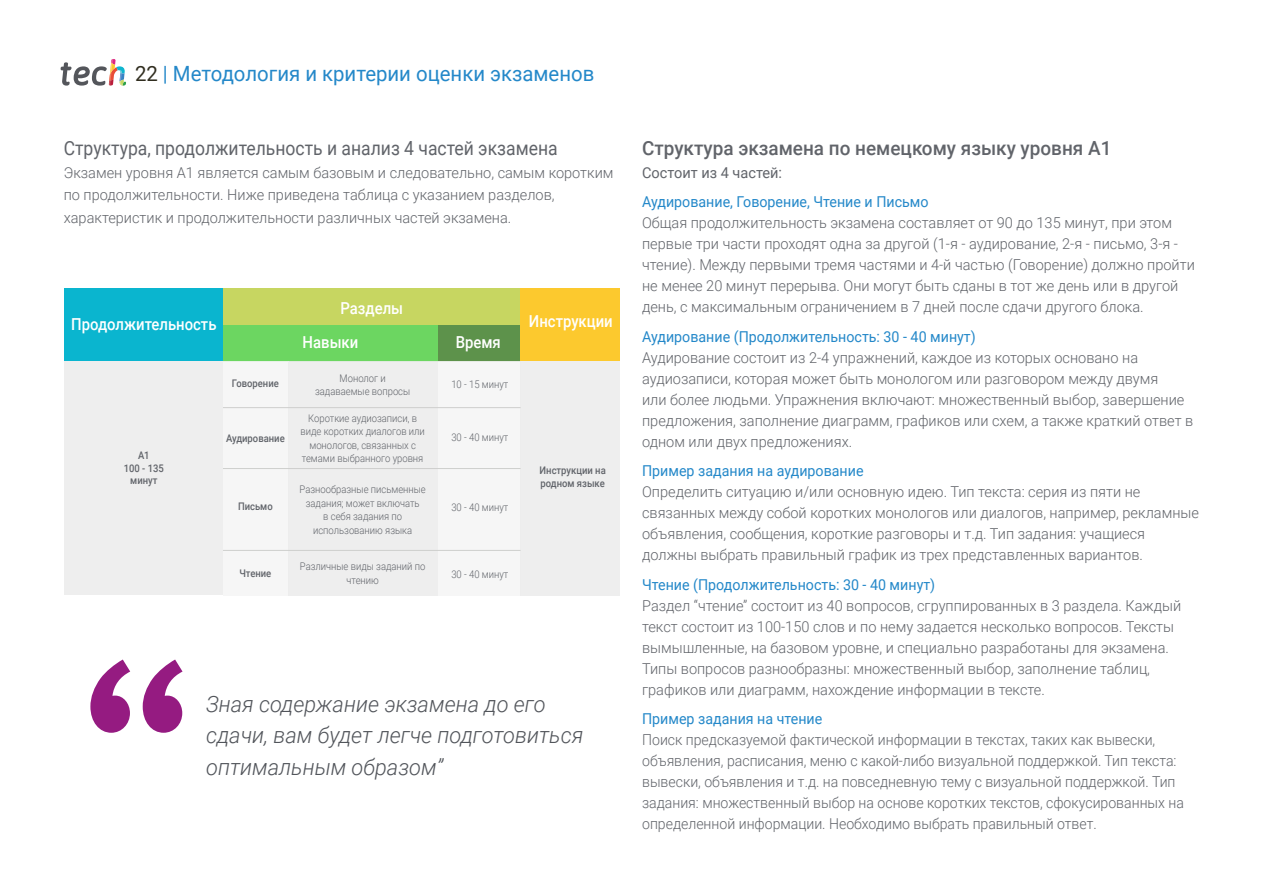
<style>
.page{position:relative;width:1263px;height:893px;background:#fff}
.page>*{position:absolute;margin:0;border:0;box-sizing:border-box;transform-origin:0 0}
.t1{font:italic 300 22.5px/31.5px "Roboto";color:#52555b}
.t2{font:21px "Roboto";color:#2488c9}
.t3{font:19.5px "Roboto";color:#61646a;scale:.9 1}
.t4{font:500 19.5px "Roboto";color:#61646a}
.t5{font:500 16.5px/34.2px "Roboto";color:#fff;scale:.9 1}
.t6{font:300 15px/21px "Roboto";color:#61646a}
.t7{font:300 15px/21px "Roboto";color:#61646a;scale:.94 1}
.t8{font:15px "Roboto";color:#2488c9;scale:.95 1}
.t9{font:15px "Roboto";color:#61646a}
.t10{font:300 10.5px/13.5px "Roboto";color:#61646a;text-align:center;scale:.9 1}
.t11{font:500 10.5px/12.6px "Roboto";color:#61646a;text-align:center;scale:.9 1}
.s1{color:#312e20}
</style>
<div class="page">
<svg style="left:90px;top:659px;width:93px;height:74px"></svg>
<svg style="left:61px;top:59px;width:65px;height:27px"></svg>
<div style="left:223px;top:289px;width:298px;height:36px;background:#c7d661"></div>
<div style="left:223px;top:325px;width:215px;height:36px;background:#6cd661"></div>
<div style="left:438px;top:325px;width:83px;height:36px;background:#5d924b"></div>
<div style="left:65px;top:289px;width:158px;height:72px;background:#0ab5cf"></div>
<div style="left:521px;top:289px;width:99px;height:72px;background:#fcc92e"></div>
<div style="left:65px;top:361px;width:158px;height:233px;background:#ededed"></div>
<div style="left:438px;top:361px;width:83px;height:234px;background:#f6f6f6"></div>
<div style="left:223px;top:361px;width:66px;height:234px;background:#f6f6f6"></div>
<div style="left:289px;top:361px;width:149px;height:234px;background:#ededed"></div>
<div style="left:521px;top:361px;width:99px;height:234px;background:#ededed"></div>
<hr style="left:223px;top:407px;width:298px;height:1px;background:#cecfcd">
<hr style="left:223px;top:468px;width:298px;height:1px;background:#cecfcd">
<hr style="left:223px;top:550px;width:298px;height:1px;background:#cecfcd">
<h2 class="t2" style="left:135px;top:59px;width:461px"><span class="s1">22</span> | Методология и критерии оценки экзаменов</h2>
<h3 class="t3" style="left:64px;top:134px;width:550px">Структура, продолжительность и анализ 4 частей экзамена</h3>
<p class="t6" style="left:64px;top:160px;width:551px;line-height:22.5px">Экзамен уровня A1 является самым базовым и следовательно, самым коротким по продолжительности. Ниже приведена таблица с указанием разделов, характеристик и продолжительности различных частей экзамена.</p>
<p class="t5" style="left:303px;top:290px;width:113px;text-indent:38px">Разделы<br>Навыки</p>
<p class="t5" style="left:71px;top:307px;width:163px">Продолжительность</p>
<p class="t5" style="left:529px;top:304px;width:95px">Инструкции</p>
<p class="t5" style="left:456px;top:324px;width:52px">Время</p>
<p class="t11" style="left:124px;top:449px;width:46px">A1<br>100 - 135 минут</p>
<p class="t10" style="left:315px;top:371px;width:107px">Монолог и задаваемые вопросы</p>
<p class="t10" style="left:300px;top:411px;width:140px">Короткие аудиозаписи, в виде коротких диалогов или монологов, связанных с темами выбранного уровня</p>
<p class="t11" style="left:232px;top:377px;width:54px">Говорение</p>
<p class="t10" style="left:451px;top:377px;width:65px">10 - 15 минут</p>
<p class="t11" style="left:226px;top:431px;width:67px">Аудирование</p>
<p class="t10" style="left:451px;top:430px;width:65px">30 - 40 минут</p>
<p class="t10" style="left:300px;top:482px;width:142px">Разнообразные письменные задания; может включать<br>в себя задания по использованию языка</p>
<p class="t10" style="left:300px;top:559px;width:141px">Различные виды заданий по чтению</p>
<p class="t11" style="left:238px;top:500px;width:40px">Письмо</p>
<p class="t10" style="left:451px;top:500px;width:65px">30 - 40 минут</p>
<p class="t11" style="left:239px;top:567px;width:37px">Чтение</p>
<p class="t10" style="left:451px;top:567px;width:65px">30 - 40 минут</p>
<p class="t11" style="left:540px;top:464px;width:75px;text-align:left">Инструкции на родном языке</p>
<h1 class="t1" style="left:206px;top:687px;width:379px">Зная содержание экзамена до его сдачи, вам будет легче подготовиться оптимальным образом”</h1>
<h3 class="t4" style="left:642px;top:134px;width:471px">Структура экзамена по немецкому языку уровня А1</h3>
<p class="t9" style="left:642px;top:162px;width:141px">Состоит из 4 частей:</p>
<p class="t8" style="left:642px;top:191px;width:303px">Аудирование, Говорение, Чтение и Письмо</p>
<p class="t6" style="left:642px;top:212px;width:554px">Общая продолжительность экзамена составляет от 90 до 135 минут, при этом первые три части проходят одна за другой (1-я - аудирование, 2-я - письмо, 3-я - чтение). Между первыми тремя частями и 4-й частью (Говорение) должно пройти не менее 20 минут перерыва. Они могут быть сданы в тот же день или в другой день, с максимальным ограничением в 7 дней после сдачи другого блока.</p>
<p class="t8" style="left:642px;top:326px;width:353px">Аудирование (Продолжительность: 30 - 40 минут)</p>
<p class="t6" style="left:642px;top:346px;width:553px">Аудирование состоит из 2-4 упражнений, каждое из которых основано на аудиозаписи, которая может быть монологом или разговором между двумя<br>или более людьми. Упражнения включают: множественный выбор, завершение предложения, заполнение диаграмм, графиков или схем, а также краткий ответ в одном или двух предложениях.</p>
<p class="t8" style="left:642px;top:460px;width:235px">Пример задания на аудирование</p>
<p class="t6" style="left:642px;top:481px;width:558px">Определить ситуацию и/или основную идею. Тип текста: серия из пяти не связанных между собой коротких монологов или диалогов, например, рекламные объявления, сообщения, короткие разговоры и т.д. Тип задания: учащиеся должны выбрать правильный график из трех представленных вариантов.</p>
<p class="t8" style="left:642px;top:574px;width:310px">Чтение (Продолжительность: 30 - 40 минут)</p>
<p class="t6" style="left:642px;top:594px;width:541px">Раздел ‘‘чтение’’ состоит из 40 вопросов, сгруппированных в 3 раздела. Каждый текст состоит из 100-150 слов и по нему задается несколько вопросов. Тексты вымышленные, на базовом уровне, и специально разработаны для экзамена.<br>Типы вопросов разнообразны: множественный выбор, заполнение таблиц, графиков или диаграмм, нахождение информации в тексте.</p>
<p class="t8" style="left:642px;top:708px;width:191px">Пример задания на чтение</p>
<p class="t7" style="left:642px;top:729px;width:578px">Поиск предсказуемой фактической информации в текстах, таких как вывески, объявления, расписания, меню с какой-либо визуальной поддержкой. Тип текста: вывески, объявления и т.д. на повседневную тему с визуальной поддержкой. Тип задания: множественный выбор на основе коротких текстов, сфокусированных на определенной информации. Необходимо выбрать правильный ответ.</p>
</div>
